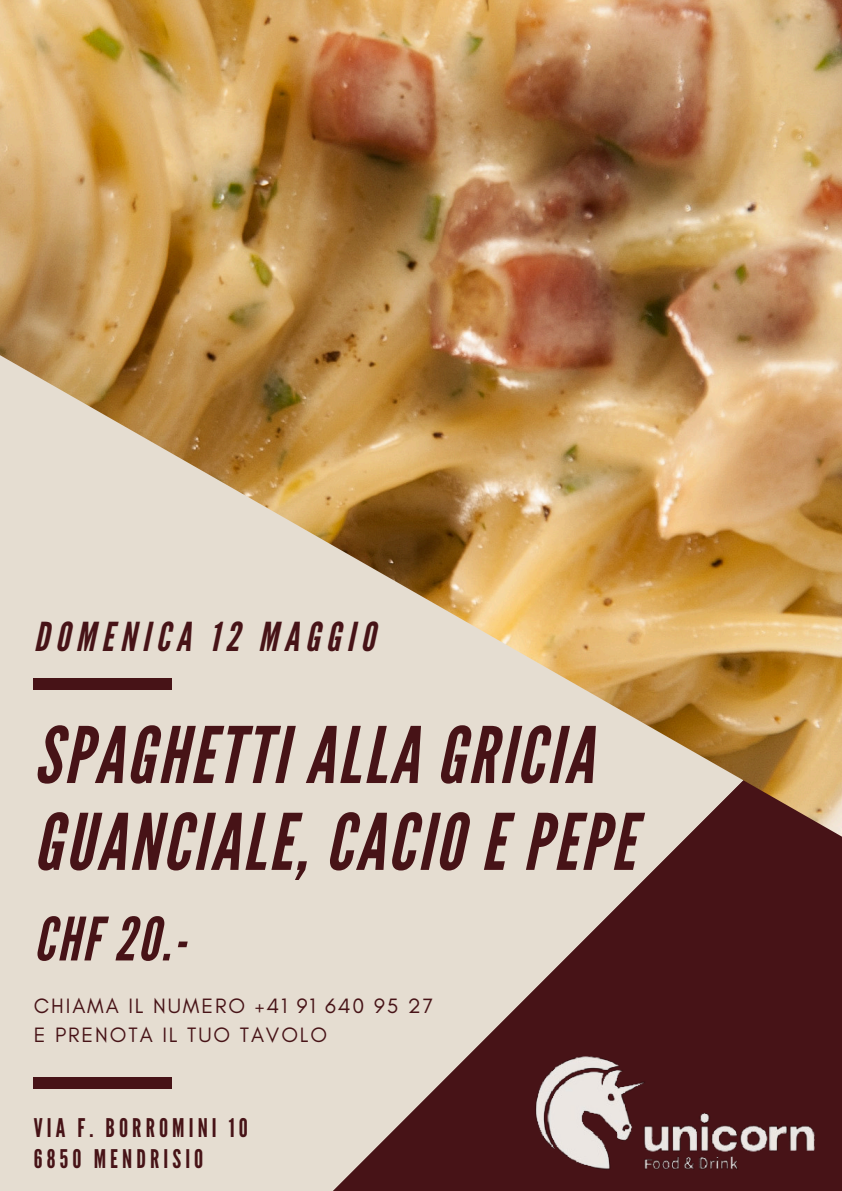
<style>
.page{position:relative;width:842px;height:1191px;background:#fff}
.page>*{position:absolute;margin:0;border:0;box-sizing:border-box;transform-origin:0 0}
.t1{font:italic 77.7px/86.8px "League Gothic";letter-spacing:.04em;color:#471317}
.t2{font:italic 59.7px "League Gothic";color:#471317}
.t3{font:italic 39.8px "League Gothic";letter-spacing:.16em;color:#471317}
.t4{font:25.7px/30.8px "League Gothic";letter-spacing:.16em;color:#471317}
.t5{font:21.2px "Glacial Indifference";letter-spacing:.09em;color:#471317}
</style>
<div class="page">
<div style="left:0;top:924px;width:276px;height:266px;background:#e5ddd1"></div>
<svg style="left:276px;top:924px;width:566px;height:266px;background:#987b76"></svg>
<div style="left:34px;top:1077px;width:138px;height:11px;background:#471317"></div>
<img style="left:0;top:0;width:842px;height:924px">
<img style="left:512px;top:1034px;width:330px;height:156px">
<h1 class="t3" style="left:34px;top:613px;width:342px">DOMENICA 12 MAGGIO</h1>
<h3 class="t1" style="left:34px;top:713px;width:602px">SPAGHETTI ALLA GRICIA<br>GUANCIALE, CACIO E PEPE</h3>
<p class="t2" style="left:34px;top:904px;width:153px">CHF 20.-</p>
<p class="t5" style="left:34px;top:992px;width:401px">CHIAMA IL NUMERO +41 91 640 95 27</p>
<h2 class="t5" style="left:34px;top:1021px;width:295px">E PRENOTA IL TUO TAVOLO</h2>
<p class="t4" style="left:34px;top:1112px;width:216px">VIA F. BORROMINI 10<br>6850 MENDRISIO</p>
</div>
